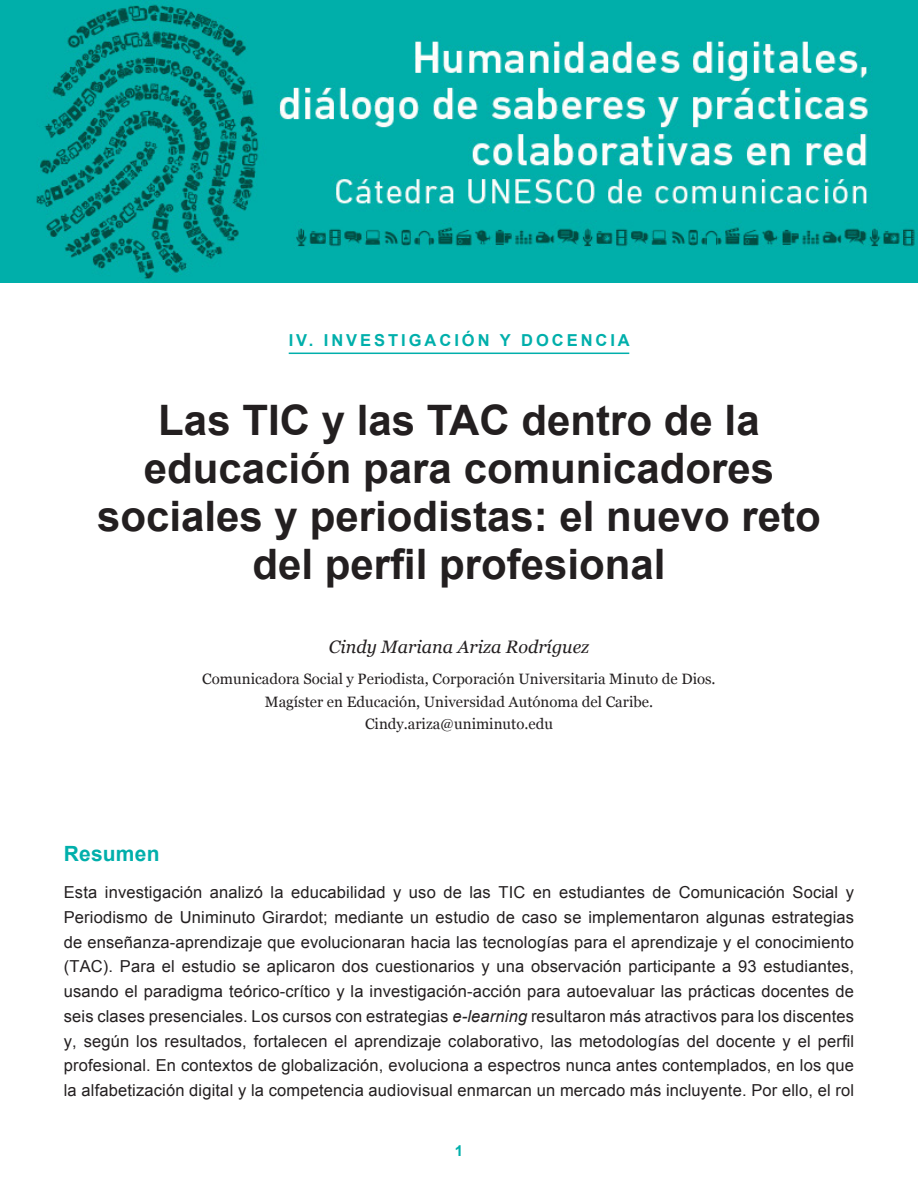
<style>
.page{position:relative;width:918px;height:1188px;background:#fff}
.page>*{position:absolute;margin:0;border:0;box-sizing:border-box;transform-origin:0 0}
.T1{font:700 42px/48px "Arial";color:#231f20;text-align:center}
.T2{font:700 21px "Arial";letter-spacing:.01em;color:#00afab}
.autor{font:italic 18px "Georgia";color:#231f20}
.primer{font:16.5px/24.8px "Arial";letter-spacing:.01em;color:#231f20;text-align:justify}
.TParte{font:700 16.5px "Arial";letter-spacing:.18em;color:#00afab}
.autor2{font:15px/22.5px "Georgia";color:#231f20;text-align:center}
.email{font:15px "Georgia";color:#231f20}
.t1{font:700 15px "Arial";color:#00afab}
.s1{font-style:italic}
</style>
<div class="page">
<img style="left:0;top:0;width:918px;height:282px">
<hr style="left:289px;top:353px;width:340px;height:1px;background:#00afab">
<p class="TParte" style="left:289px;top:329px;width:343px">IV. INVESTIGACIÓN Y DOCENCIA</p>
<p class="T1" style="left:97px;top:398px;width:725px">Las TIC y las TAC dentro de la educación para comunicadores sociales y periodistas: el nuevo reto del perfil profesional</p>
<p class="autor" style="left:329px;top:637px;width:262px">Cindy Mariana Ariza Rodríguez</p>
<p class="autor2" style="left:202px;top:668px;width:515px">Comunicadora Social y Periodista, Corporación Universitaria Minuto de Dios.<br>Magíster en Educación, Universidad Autónoma del Caribe.</p>
<p class="email" style="left:365px;top:716px;width:189px">Cindy.ariza@uniminuto.edu</p>
<p class="T2" style="left:64px;top:840px;width:97px">Resumen</p>
<p class="primer" style="left:64px;top:880px;width:792px">Esta investigación analizó la educabilidad y uso de las TIC en estudiantes de Comunicación Social y Periodismo de Uniminuto Girardot; mediante un estudio de caso se implementaron algunas estrategias de enseñanza-aprendizaje que evolucionaran hacia las tecnologías para el aprendizaje y el conocimiento (TAC). Para el estudio se aplicaron dos cuestionarios y una observación participante a 93 estudiantes, usando el paradigma teórico-crítico y la investigación-acción para autoevaluar las prácticas docentes de seis clases presenciales. Los cursos con estrategias <span class="s1">e-learning</span> resultaron más atractivos para los discentes y, según los resultados, fortalecen el aprendizaje colaborativo, las metodologías del docente y el perfil profesional. En contextos de globalización, evoluciona a espectros nunca antes contemplados, en los que la alfabetización digital y la competencia audiovisual enmarcan un mercado más incluyente. Por ello, el rol</p>
<p class="t1" style="left:455px;top:1141px;width:10px">1</p>
</div>
